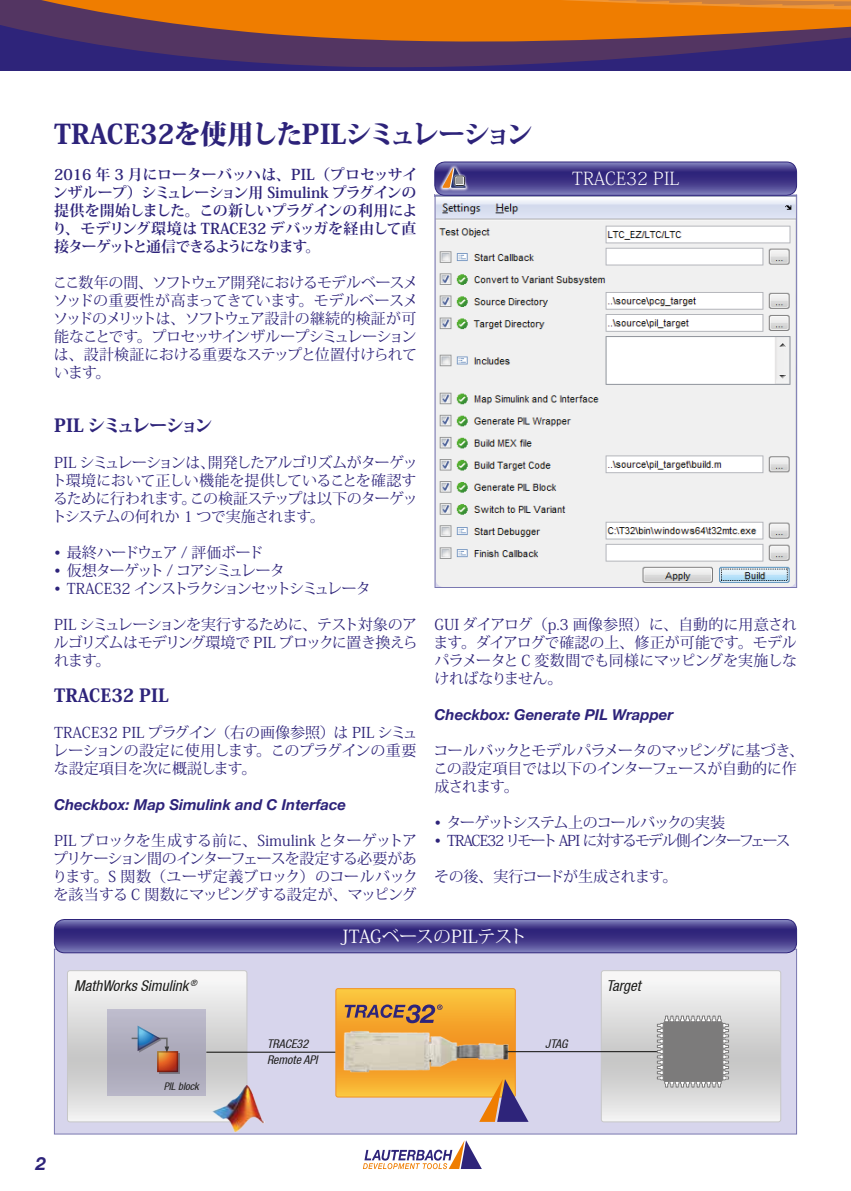
<style>
.page{position:relative;width:851px;height:1191px;background:#fff}
.page>*{position:absolute;margin:0;border:0;box-sizing:border-box;transform-origin:0 0}
.t1{font:800 27px "Koz Min Pro";letter-spacing:-.03em;color:#2d237a}
.t2{font:18px "Koz Min Pro";letter-spacing:-.02em;color:#fff}
.t3{font:800 18px "Koz Min Pro";letter-spacing:-.15em;color:#2d237a}
.t4{font:200 18px "Koz Min Pro";color:#fff}
.t5{font:800 18px "Koz Min Pro";color:#2d237a}
.t6{font:italic 700 18px "Helvetica Neue";color:#2d237a}
.t7{font:15px/18px "Koz Min Pro";letter-spacing:-.045em;color:#2d237a;text-align:justify}
.t8{font:700 15px/18px "Koz Min Pro";letter-spacing:-.065em;color:#2d237a;text-align:justify}
.t9{font:italic 700 15px "Helvetica Neue";color:#2d237a}
.t10{font:15px "Koz Min Pro";letter-spacing:-.11em;color:#2d237a}
.t11{font:15px "Koz Min Pro";letter-spacing:-.12em;color:#2d237a}
.t12{font:italic condensed 15px "Helvetica Neue LT";color:#1d1d1b}
.t13{font:15px "Koz Min Pro";letter-spacing:-.07em;color:#2d237a}
.t14{font:15px "Koz Min Pro";letter-spacing:-.09em;color:#2d237a}
.t15{font:15px "Koz Min Pro";letter-spacing:-.02em;color:#2d237a}
.t16{font:italic condensed 12px/16.5px "Helvetica Neue LT";color:#1d1d1b}
.t17{font:italic condensed 10.5px "Helvetica Neue LT";color:#1d1d1b}
.t18{font:italic condensed 8.7px "Helvetica Neue LT";color:#1d1d1b}
</style>
<div class="page">
<svg style="left:363px;top:1140px;width:119px;height:29px"></svg>
<svg style="left:0;top:0;width:850px;height:333px"></svg>
<div style="left:54px;top:949px;width:742px;height:185px;background:#d7d5ec"></div>
<hr style="left:206px;top:1051px;width:130px;height:1px;background:#1d1d1b">
<img style="left:212px;top:1085px;width:51px;height:46px">
<img style="left:286px;top:953px;width:278px;height:169px">
<svg style="left:336px;top:988px;width:192px;height:133px"></svg>
<hr style="left:507px;top:1051px;width:149px;height:1px;background:#1d1d1b">
<svg style="left:601px;top:970px;width:179px;height:151px"></svg>
<svg style="left:67px;top:970px;width:180px;height:151px;background:#cdcbd0"></svg>
<svg style="left:54px;top:919px;width:742px;height:33px;background:#4b4390"></svg>
<div style="left:54px;top:919px;width:742px;height:34px;border:1px solid #2d237a;border-radius:10px"></div>
<img style="left:436px;top:197px;width:358px;height:389px">
<svg style="left:435px;top:162px;width:361px;height:35px;background:#534c94"></svg>
<div style="left:455px;top:177px;width:8px;height:8px;border:1px solid #fff"></div>
<h1 class="t1" style="left:54px;top:114px;width:481px">TRACE32を使用したPILシミュレーション</h1>
<p class="t8" style="left:52px;top:165px;width:367px">2016 年 3 月にローターバッハは、PIL（プロセッサインザループ）シミュレーション用 Simulink プラグインの提供を開始しました。この新しいプラグインの利用により、モデリング環境は TRACE32 デバッガを経由して直接ターゲットと通信できるようになります。</p>
<p class="t7" style="left:53px;top:273px;width:366px">ここ数年の間、ソフトウェア開発におけるモデルベースメソッドの重要性が高まってきています。モデルベースメソッドのメリットは、ソフトウェア設計の継続的検証が可能なことです。プロセッサインザループシミュレーションは、設計検証における重要なステップと位置付けられています。</p>
<p class="t3" style="left:54px;top:412px;width:160px">PIL シミュレーション</p>
<p class="t7" style="left:52px;top:453px;width:367px">PIL シミュレーションは、開発したアルゴリズムがターゲット環境において正しい機能を提供していることを確認するために行われます。この検証ステップは以下のターゲットシステムの何れか 1 つで実施されます。</p>
<p class="t15" style="left:54px;top:542px;width:211px">• 最終ハードウェア / 評価ボード</p>
<p class="t14" style="left:54px;top:560px;width:232px">• 仮想ターゲット / コアシミュレータ</p>
<p class="t11" style="left:54px;top:578px;width:318px">• TRACE32 インストラクションセットシミュレータ</p>
<p class="t7" style="left:54px;top:615px;width:365px">PIL シミュレーションを実行するために、テスト対象のアルゴリズムはモデリング環境で PIL ブロックに置き換えられます。</p>
<p class="t5" style="left:54px;top:682px;width:116px">TRACE32 PIL</p>
<p class="t7" style="left:53px;top:723px;width:366px">TRACE32 PIL プラグイン（右の画像参照）は PIL シミュレーションの設定に使用します。このプラグインの重要な設定項目を次に概説します。</p>
<p class="t9" style="left:54px;top:793px;width:293px">Checkbox: Map Simulink and C Interface</p>
<p class="t7" style="left:52px;top:831px;width:367px">PIL ブロックを生成する前に、Simulink とターゲットアプリケーション間のインターフェースを設定する必要があります。S 関数（ユーザ定義ブロック）のコールバックを該当する C 関数にマッピングする設定が、マッピング</p>
<p class="t4" style="left:572px;top:166px;width:109px">TRACE32 PIL</p>
<p class="t7" style="left:433px;top:615px;width:365px">GUI ダイアログ（p.3 画像参照）に、自動的に用意されます。ダイアログで確認の上、修正が可能です。モデルパラメータと C 変数間でも同様にマッピングを実施しなければなりません。</p>
<p class="t9" style="left:434px;top:703px;width:240px">Checkbox: Generate PIL Wrapper</p>
<p class="t7" style="left:433px;top:741px;width:372px;text-align:left">コールバックとモデルパラメータのマッピングに基づき、この設定項目では以下のインターフェースが自動的に作成されます。</p>
<p class="t13" style="left:434px;top:812px;width:292px">• ターゲットシステム上のコールバックの実装</p>
<p class="t10" style="left:434px;top:830px;width:357px">• TRACE32 リモート API に対するモデル側インターフェース</p>
<p class="t7" style="left:434px;top:867px;width:245px">その後、実行コードが生成されます。</p>
<p class="t2" style="left:341px;top:923px;width:188px">JTAGベースのPILテスト</p>
<p class="t18" style="left:190px;top:977px;width:8px">®</p>
<p class="t12" style="left:74px;top:976px;width:116px">MathWorks Simulink</p>
<p class="t12" style="left:606px;top:976px;width:36px">Target</p>
<p class="t17" style="left:164px;top:1080px;width:37px">PIL block</p>
<p class="t16" style="left:267px;top:1035px;width:52px">TRACE32<br>Remote API</p>
<p class="t16" style="left:545px;top:1035px;width:24px">JTAG</p>
<p class="t6" style="left:36px;top:1149px;width:12px">2</p>
</div>
